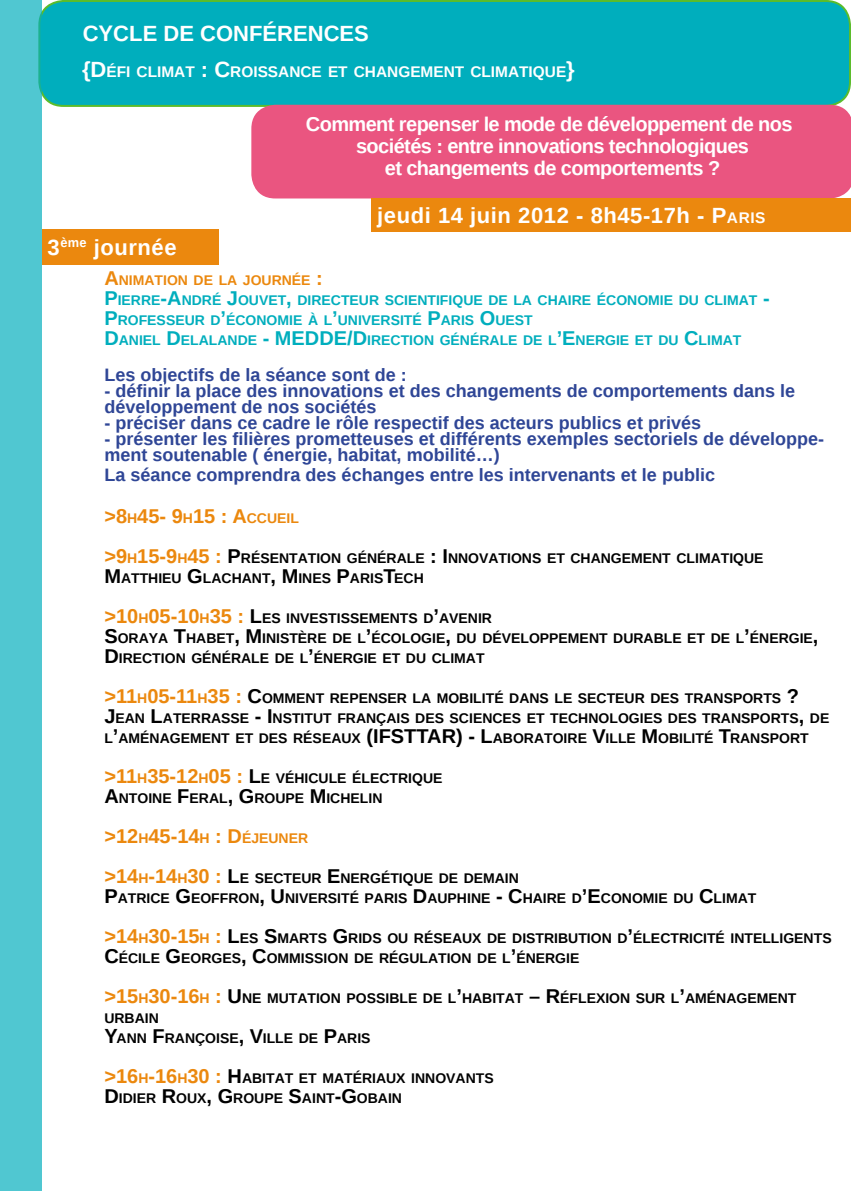
<style>
.page{position:relative;width:851px;height:1191px;background:#fff}
.page>*{position:absolute;margin:0;border:0;box-sizing:border-box;transform-origin:0 0}
.t1{font:700 22px "Liberation Sans";letter-spacing:.025em;color:#fff}
.t2{font:700 22px "Liberation Sans";color:#fff}
.t3{font:700 20px/22px "Liberation Sans";letter-spacing:-.03em;color:#fff;text-align:center}
.t4{font:700 20px "Liberation Sans";color:#eb880e}
.t5{font:700 18px/16px "Liberation Sans";color:#2f4696}
.t6{font:700 15.4px "Liberation Sans";color:#fff}
.t7{font:700 14px/20px "Liberation Sans";color:#000}
.t8{font:700 14px/20px "Liberation Sans";color:#00aebd}
.s1{font-style:inherit}
.s2{font-size:22px}
.s3{font-size:15.4px}
.s4{font-size:20px;color:#eb880e}
.s5{color:#eb880e}
.s6{font-size:20px}
.s7{font-size:14px}
</style>
<div class="page">
<div style="left:39px;top:1px;width:810px;height:105px;background:#00aebd;border-radius:24px"></div>
<div style="left:38px;top:0;width:812px;height:107px;border:2px solid #5bbc2b;border-radius:24px"></div>
<div style="left:0;top:0;width:42px;height:1191px;background:#50c7d1"></div>
<div style="left:251px;top:105px;width:599px;height:93px;background:#ea5580"></div>
<div style="left:371px;top:198px;width:479px;height:34px;background:#eb880e"></div>
<div style="left:42px;top:229px;width:177px;height:35px;background:#eb880e"></div>
<h1 class="t2" style="left:83px;top:18px;width:134px">CYCLE DE CONF</h1>
<h1 class="t2" style="left:262px;top:18px;width:31px"><span class="s1">é</span>RENCES</h1>
<p class="t6" style="left:82px;top:61px;width:494px"><span class="s2">{D</span>ÉFI CLIMAT <span class="s2">: C</span>ROISSANCE ET CHANGEMENT CLIMATIQUE<span class="s2">}</span></p>
<h1 class="t1" style="left:48px;top:232px;width:130px">3<sup>ème</sup> journée</h1>
<h2 class="t3" style="left:306px;top:112px;width:488px">Comment repenser le mode de développement de nos sociétés : entre innovations technologiques<br>et changements de comportements ?</h2>
<h1 class="t1" style="left:377px;top:201px;width:389px">jeudi 14 juin 2012 - 8h45-17h - <span class="s1">P</span><span class="s3">ARIS</span></h1>
<p class="t8" style="left:104px;top:270px;width:666px"><span class="s4">A</span><span class="s5">NIMATION DE LA JOURNÉE</span> <span class="s4">:<br></span><span class="s6">P</span>IERRE<span class="s6">-A</span>NDRÉ <span class="s6">J</span>OUVET<span class="s6">,</span> DIRECTEUR SCIENTIFIQUE DE LA CHAIRE ÉCONOMIE DU CLIMAT <span class="s6">- P</span>ROFESSEUR D<span class="s6">’</span>ÉCONOMIE À L<span class="s6">’</span>UNIVERSITÉ <span class="s6">P</span>ARIS <span class="s6">O</span>UEST<br><span class="s6">D</span>ANIEL <span class="s6">D</span>ELALANDE <span class="s6">- MEDDE/D</span>IRECTION GÉNÉRALE DE L<span class="s6">’E</span>NERGIE ET DU <span class="s6">C</span>LIMAT</p>
<p class="t5" style="left:104px;top:366px;width:304px">Les objectifs de la séance sont de :</p>
<p class="t5" style="left:104px;top:382px;width:692px">- définir la place des innovations et des changements de comportements dans le développement de nos sociétés</p>
<p class="t5" style="left:104px;top:414px;width:598px">- préciser dans ce cadre le rôle respectif des acteurs publics et privés</p>
<p class="t5" style="left:104px;top:430px;width:721px">- présenter les filières prometteuses et différents exemples sectoriels de développe&shy;ment soutenable ( énergie, habitat, mobilité…)</p>
<p class="t5" style="left:104px;top:466px;width:612px">La séance comprendra des échanges entre les intervenants et le public</p>
<h2 class="t4" style="left:104px;top:502px;width:195px">&gt;8<span class="s7">H</span>45- 9<span class="s7">H</span>15 : A<span class="s7">CCUEIL</span></h2>
<p class="t7" style="left:104px;top:548px;width:660px"><span class="s4">&gt;9</span><span class="s5">H</span><span class="s4">15-9</span><span class="s5">H</span><span class="s4">45 :</span> <span class="s6">P</span>RÉSENTATION GÉNÉRALE <span class="s6">: I</span> NNOVATIONS ET CHANGEMENT CLIMATIQUE<br><span class="s6">M</span>ATTHIEU <span class="s6">G</span>LACHANT<span class="s6">, M</span>INES <span class="s6">P</span>ARIS<span class="s6">T</span>ECH</p>
<p class="t7" style="left:104px;top:608px;width:715px"><span class="s4">&gt;10</span><span class="s5">H</span><span class="s4">05-10</span><span class="s5">H</span><span class="s4">35 :</span> <span class="s6">L</span>ES INVESTISSEMENTS D<span class="s6">’</span>AVENIR<br><span class="s6">S</span>ORAYA <span class="s6">T</span>HABET<span class="s6">, M</span>INISTÈRE DE L<span class="s6">’</span>ÉCOLOGIE<span class="s6">,</span> DU DÉVELOPPEMENT DURABLE ET DE L<span class="s6">’</span>ÉNERGIE<span class="s6">,<br>D</span>IRECTION GÉNÉRALE DE L<span class="s6">’</span>ÉNERGIE ET DU CLIMAT</p>
<p class="t7" style="left:104px;top:688px;width:726px"><span class="s4">&gt;11</span><span class="s5">H</span><span class="s4">05-11</span><span class="s5">H</span><span class="s4">35 :</span> <span class="s6">C</span>OMM ENT REPENSER LA MOBILITÉ DANS LE SECTEUR DES TRANSPORTS <span class="s6">?<br>J</span>EAN <span class="s6">L</span>ATERRASSE <span class="s6">- I</span> NSTITUT FRANÇAIS DES SCIENCES ET TECHNOLOGIES DES TRANSPORTS<span class="s6">,</span> DE<br>L<span class="s6">’</span>AMÉNAGEMENT ET DES RÉSEAUX <span class="s6">(IFSTTAR</span></p>
<p class="t7" style="left:456px;top:728px;width:354px"><span class="s6">) - L</span>ABORATOIRE <span class="s6">V</span>ILLE <span class="s6">M</span>OBILITÉ <span class="s6">T</span>RANSPORT</p>
<p class="t7" style="left:104px;top:768px;width:339px"><span class="s4">&gt;11</span><span class="s5">H</span><span class="s4">35-12</span><span class="s5">H</span><span class="s4">05 :</span> <span class="s6">L</span>E VÉHICULE ÉLECTRIQUE<br><span class="s6">A</span>NTOINE <span class="s6">F</span>ERAL<span class="s6">, G</span>ROUPE <span class="s6">M</span>ICHELIN</p>
<h2 class="t4" style="left:104px;top:822px;width:205px">&gt;12<span class="s7">H</span>45-14<span class="s7">H</span> : D<span class="s7">ÉJEUNER</span></h2>
<p class="t7" style="left:104px;top:868px;width:653px"><span class="s4">&gt;14</span><span class="s5">H</span><span class="s4">-14</span><span class="s5">H</span><span class="s4">30 :</span> <span class="s6">L</span>E SECTEUR <span class="s6">E</span>NERGÉTIQUE DE DEMAIN<br><span class="s6">P</span>ATRICE <span class="s6">G</span>EOFFRON<span class="s6">, U</span> NIVERSITÉ PARIS <span class="s6">D</span>AUPHINE <span class="s6">- C</span>HAIRE D<span class="s6">’E</span>CONOMIE DU <span class="s6">C</span>LIMAT</p>
<p class="t7" style="left:104px;top:928px;width:728px"><span class="s4">&gt;14</span><span class="s5">H</span><span class="s4">30-15</span><span class="s5">H</span> <span class="s4">:</span> <span class="s6">L</span>ES <span class="s6">S</span>MARTS <span class="s6">G</span>RIDS OU RÉSEAUX DE DISTRIBUTION D<span class="s6">’</span>ÉLECTRICITÉ INTELLIGENTS<br><span class="s6">C</span>ÉCILE <span class="s6">G</span>EORGES<span class="s6">, C</span>OMMISSION DE RÉGULATION DE L<span class="s6">’</span>ÉNERGIE</p>
<p class="t7" style="left:104px;top:988px;width:693px"><span class="s4">&gt;15</span><span class="s5">H</span><span class="s4">30-16</span><span class="s5">H</span> <span class="s4">:</span> <span class="s6">U</span> NE MUTATION POSSIBLE DE L<span class="s6">’</span>HABITAT <span class="s6">– R</span>ÉFLEXION SUR L<span class="s6">’</span>AMÉNAGEMENT<br>URBAIN<br><span class="s6">Y</span>ANN <span class="s6">F</span>RANÇOISE<span class="s6">, V</span>ILLE DE <span class="s6">P</span>ARIS</p>
<p class="t7" style="left:104px;top:1068px;width:391px"><span class="s4">&gt;16</span><span class="s5">H</span><span class="s4">-16</span><span class="s5">H</span><span class="s4">30 :</span> <span class="s6">H</span>ABITAT ET MATÉRIAUX INNOVANTS<br><span class="s6">D</span>IDIER <span class="s6">R</span>OUX<span class="s6">, G</span>ROUPE <span class="s6">S</span>AINT<span class="s6">-G</span>OBAIN</p>
</div>
